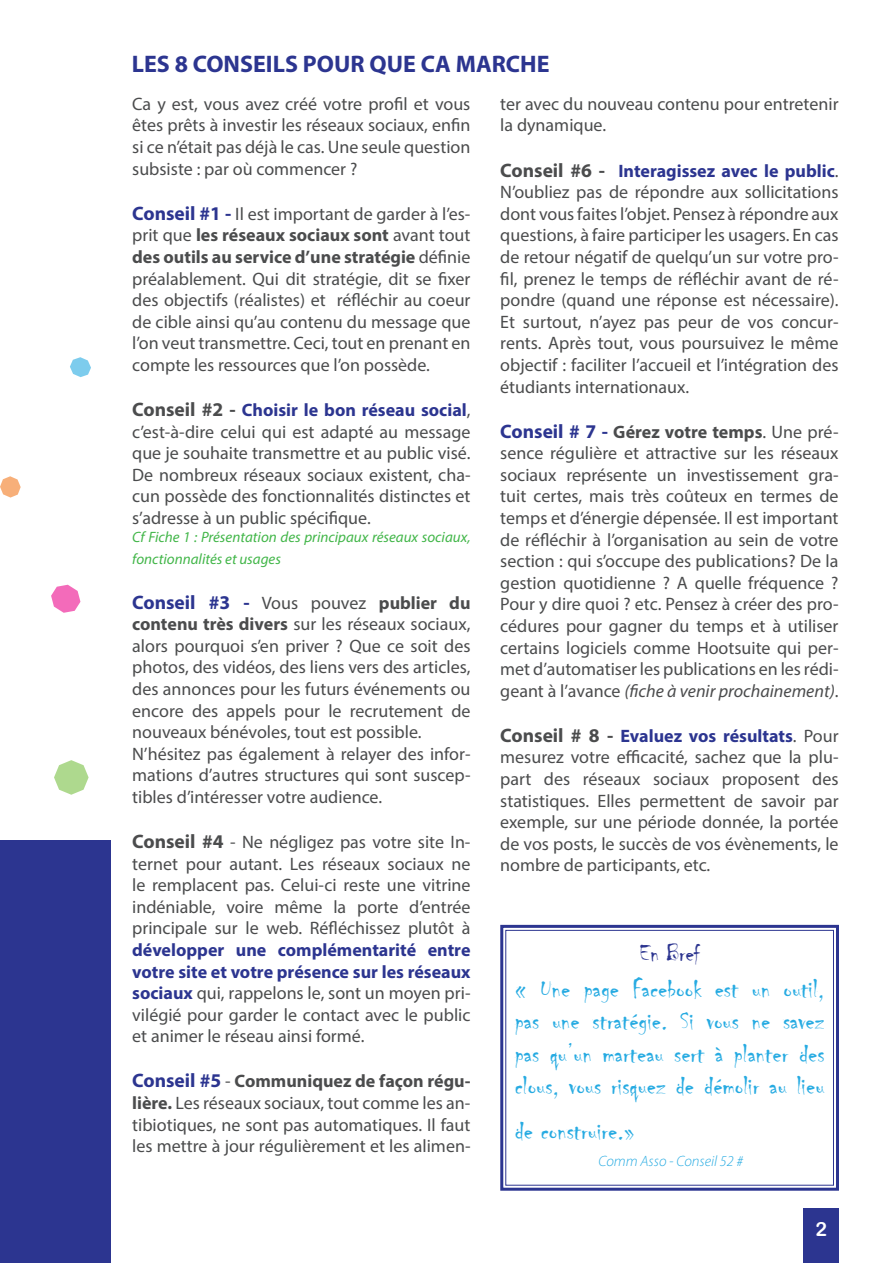
<style>
.page{position:relative;width:893px;height:1263px;background:#fff}
.page>*{position:absolute;margin:0;border:0;box-sizing:border-box;transform-origin:0 0}
.t1{font:27px/32.4px "Chiller";color:#27abe2;text-align:justify}
.t2{font:25.5px "Chiller";color:#2c3590}
.t3{font:700 24px "Myriad Pro";color:#2c3590}
.t4{font:700 19.5px "Myriad Pro";color:#2c3590}
.t5{font:19.5px "Arial Rounded MT Bold";color:#fff}
.t6{font:18px/21.6px "Myriad Pro";color:#4b4c4d;text-align:justify}
.t7{font:italic 15px/21.6px "Myriad Pro";color:#42b649}
.t8{font:italic 300 15px "Myriad Pro";color:#27abe2}
.s1{font-weight:700;font-size:19.5px;color:#2c3590}
.s2{font-weight:700}
.s3{font-weight:700;font-size:19.5px}
.s4{font-weight:700;color:#2c3590}
.s5{font-weight:400;font-size:18px;color:#4b4c4d}
.s6{font-size:18px;color:#4b4c4d}
.s7{font-style:italic}
.s8{font-size:30px}
</style>
<div class="page">
<svg style="left:500px;top:924px;width:339px;height:267px"></svg>
<div style="left:505px;top:930px;width:329px;height:256px;border:1px solid #2c3590"></div>
<svg style="left:0;top:476px;width:21px;height:22px"></svg>
<svg style="left:54px;top:760px;width:35px;height:35px"></svg>
<svg style="left:51px;top:585px;width:29px;height:28px"></svg>
<svg style="left:70px;top:357px;width:21px;height:20px"></svg>
<div style="left:804px;top:1209px;width:35px;height:54px;background:#2c3590"></div>
<div style="left:0;top:840px;width:111px;height:423px;background:#2c3590"></div>
<h3 class="t3" style="left:132px;top:48px;width:419px">LES 8 CONSEILS POUR QUE CA MARCHE</h3>
<p class="t6" style="left:132px;top:93px;width:340px">Ca y est, vous avez créé votre profil et vous êtes prêts à investir les réseaux sociaux, enfin si ce n’était pas déjà le cas. Une seule question subsiste : par où commencer ?</p>
<p class="t6" style="left:132px;top:203px;width:340px"><span class="s1">Conseil #1 -</span> Il est important de garder à l’es&shy;prit que <span class="s2">les réseaux sociaux sont</span> avant tout <span class="s2">des outils au service d’une stratégie</span> définie préalablement. Qui dit stratégie, dit se fixer des objectifs (réalistes) et réfléchir au coeur de cible ainsi qu’au contenu du message que l’on veut transmettre. Ceci, tout en prenant en compte les ressources que l’on possède.</p>
<p class="t6" style="left:132px;top:399px;width:340px"><span class="s3">Conseil #2 -</span> <span class="s4">Choisir le bon réseau social</span>, c’est-à-dire celui qui est adapté au message que je souhaite transmettre et au public visé.<br>De nombreux réseaux sociaux existent, cha&shy;cun possède des fonctionnalités distinctes et s’adresse à un public spécifique.</p>
<p class="t7" style="left:132px;top:526px;width:340px">Cf Fiche 1 : Présentation des principaux réseaux sociaux, fonctionnalités et usages</p>
<p class="t4" style="left:132px;top:589px;width:340px">Conseil #3 - <span class="s5">Vous pouvez</span> <span class="s6">publier du</span></p>
<p class="t6" style="left:132px;top:613px;width:340px;text-align:left"><span class="s2">contenu très divers</span> sur les réseaux sociaux, alors pourquoi s’en priver ? Que ce soit des photos, des vidéos, des liens vers des articles, des annonces pour les futurs événements ou encore des appels pour le recrutement de nouveaux bénévoles, tout est possible.<br>N’hésitez pas également à relayer des infor&shy;mations d’autres structures qui sont suscep&shy;tibles d’intéresser votre audience.</p>
<p class="t6" style="left:132px;top:831px;width:340px"><span class="s3">Conseil #4</span> - Ne négligez pas votre site In&shy;ternet pour autant. Les réseaux sociaux ne le remplacent pas. Celui-ci reste une vitrine indéniable, voire même la porte d’entrée principale sur le web. Réfléchissez plutôt à</p>
<p class="t6" style="left:132px;top:939px;width:340px"><span class="s4">développer une complémentarité entre votre site et votre présence sur les réseaux sociaux</span> qui, rappelons le, sont un moyen pri&shy;vilégié pour garder le contact avec le public et animer le réseau ainsi formé.</p>
<p class="t6" style="left:132px;top:1070px;width:340px"><span class="s1">Conseil #5</span> - <span class="s2">Communiquez de façon régu&shy;lière.</span> Les réseaux sociaux, tout comme les an&shy;tibiotiques, ne sont pas automatiques. Il faut les mettre à jour régulièrement et les alimen-</p>
<p class="t6" style="left:500px;top:93px;width:340px">ter avec du nouveau contenu pour entretenir la dynamique.</p>
<p class="t6" style="left:500px;top:159px;width:340px"><span class="s3">Conseil #6 -</span> <span class="s4">Interagissez avec le public</span>.<br>N’oubliez pas de répondre aux sollicitations dont vous faites l’objet. Pensez à répondre aux questions, à faire participer les usagers. En cas de retour négatif de quelqu’un sur votre pro&shy;fil, prenez le temps de réfléchir avant de ré&shy;pondre (quand une réponse est nécessaire).<br>Et surtout, n’ayez pas peur de vos concur&shy;rents. Après tout, vous poursuivez le même objectif : faciliter l’accueil et l’intégration des étudiants internationaux.</p>
<p class="t6" style="left:500px;top:420px;width:340px"><span class="s1">Conseil # 7 -</span> <span class="s2">Gérez votre temps</span>. Une pré&shy;sence régulière et attractive sur les réseaux sociaux représente un investissement gra&shy;tuit certes, mais très coûteux en termes de temps et d’énergie dépensée. Il est important de réfléchir à l’organisation au sein de votre section : qui s’occupe des publications? De la gestion quotidienne ? A quelle fréquence ?<br>Pour y dire quoi ? etc. Pensez à créer des pro&shy;cédures pour gagner du temps et à utiliser certains logiciels comme Hootsuite qui per&shy;met d’automatiser les publications en les rédi&shy;geant à l’avance <span class="s7">(fiche à venir prochainement)</span>.</p>
<p class="t6" style="left:500px;top:725px;width:340px"><span class="s3">Conseil # 8 -</span> <span class="s4">Evaluez vos résultats</span>. Pour mesurez votre efficacité, sachez que la plu&shy;part des réseaux sociaux proposent des statistiques. Elles permettent de savoir par exemple, sur une période donnée, la portée de vos posts, le succès de vos évènements, le nombre de participants, etc.</p>
<h2 class="t2" style="left:640px;top:939px;width:62px">En Bref</h2>
<h1 class="t1" style="left:515px;top:973px;width:311px"><span class="s8">«</span> Une page Facebook est un outil, pas une stratégie. Si vous ne savez pas qu’un marteau sert à planter des clous, vous risquez de démolir au lieu</h1>
<h1 class="t1" style="left:515px;top:1116px;width:122px">de construire.»</h1>
<p class="t8" style="left:598px;top:1152px;width:146px">Comm Asso - Conseil 52 #</p>
<p class="t5" style="left:815px;top:1217px;width:13px">2</p>
</div>
